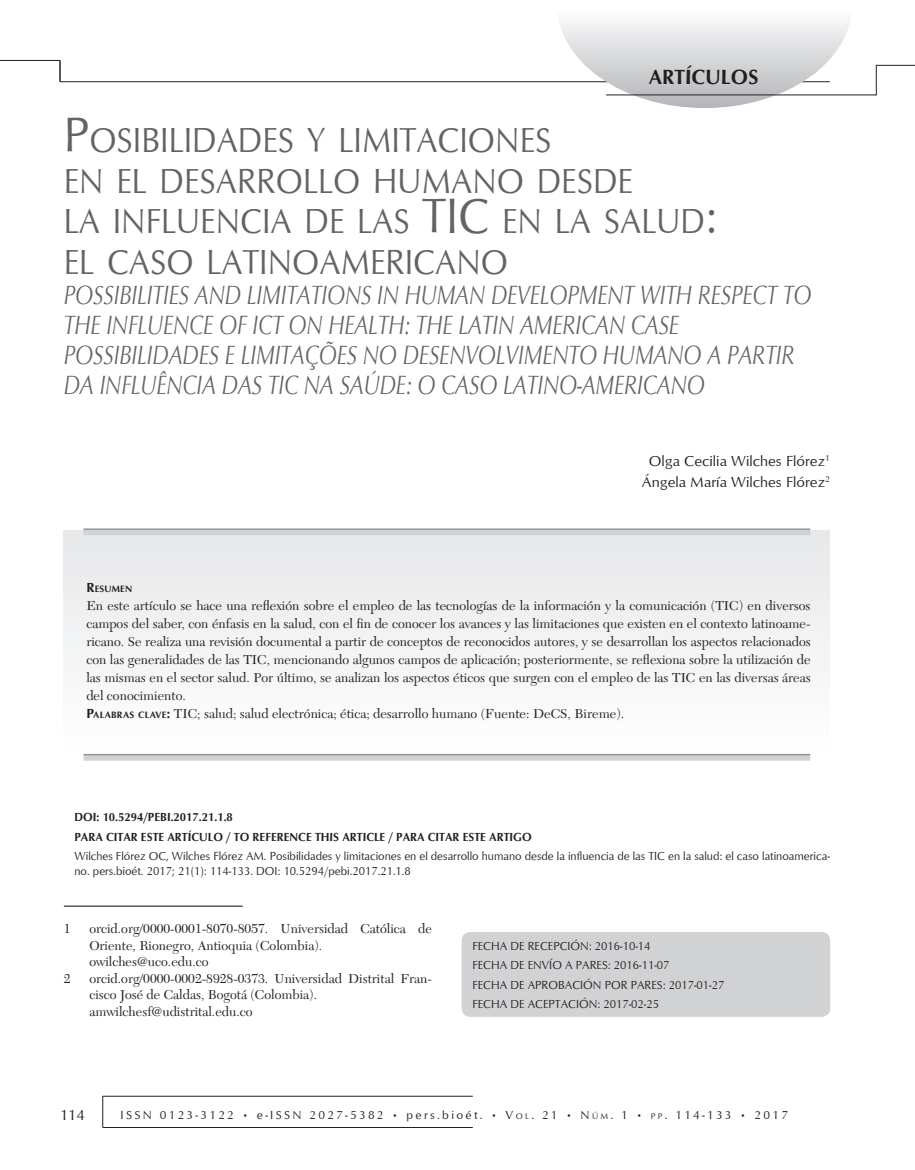
<style>
.page{position:relative;width:915px;height:1170px;background:#fff}
.page>*{position:absolute;margin:0;border:0;box-sizing:border-box;transform-origin:0 0}
.t1{font:35.7px/40.5px "Optimum";color:#636366;scale:.9 1}
.t2{font:italic 27px/30px "Optimum";color:#636366;scale:.8 1}
.t3{font:700 21px "Optimum";color:#231f20}
.t4{font:15px/21px "Optimum";color:#231f20;text-align:center}
.t5{font:13.5px/18px "New Caledonia";color:#231f20}
.t6{font:12px/19.2px "Optimum";color:#231f20;scale:.95 1}
.t7{font:700 12px/19.2px "Optimum";color:#231f20;scale:.95 1}
.t8{font:12px "Optimum";letter-spacing:.19em;color:#231f20}
.t9{font:700 9.45px "Optimum";color:#231f20}
.s1{font-size:51px}
.s2{font-size:13.5px}
.s3{font-family:"Optimum";font-weight:700;font-size:9.45px}
.s4{font-family:"Optimum";font-weight:700}
.s5{font-size:8.4px}
.s6{font-style:inherit}
</style>
<div class="page">
<hr style="left:0;top:60px;width:60px;height:1px;background:#231f20">
<hr style="left:59px;top:60px;width:2px;height:22px;background:#231f20">
<hr style="left:60px;top:81px;width:769px;height:1px;background:#231f20">
<hr style="left:102px;top:1095px;width:370px;height:1px;background:#231f20">
<hr style="left:102px;top:1127px;width:370px;height:1px;background:#231f20">
<hr style="left:102px;top:1096px;width:1px;height:30px;background:#231f20">
<div style="left:64px;top:530px;width:765px;height:225px;background:#f2f3f4"></div>
<div style="left:461px;top:932px;width:368px;height:84px;background:#d1d2d4;border-radius:9px"></div>
<div style="left:83px;top:529px;width:726px;height:6px;background:#d1d2d4"></div>
<hr style="left:83px;top:528px;width:726px;height:2px;background:#939598">
<svg style="left:83px;top:755px;width:726px;height:5px;background:#cbcdcf"></svg>
<hr style="left:83px;top:753px;width:726px;height:2px;background:#939598">
<svg style="left:557px;top:21px;width:294px;height:87px"></svg>
<hr style="left:875px;top:65px;width:1px;height:30px;background:#231f20">
<hr style="left:875px;top:65px;width:39px;height:1px;background:#231f20">
<hr style="left:606px;top:94px;width:270px;height:1px;background:#231f20">
<hr style="left:64px;top:905px;width:178px;height:1px;background:#231f20">
<h3 class="t3" style="left:648px;top:65px;width:111px">ARTÍCULOS</h3>
<h1 class="t1" style="left:64px;top:119px;width:726px"><span class="s1">P</span>OSIBILIDADES Y LIMITACIONES<br>EN EL DESARROLLO HUMANO DESDE<br>LA INFLUENCIA DE LAS <span class="s1">TIC</span> EN LA SALUD<span class="s1">:<br></span>EL CASO LATINOAMERICANO</h1>
<p class="t2" style="left:64px;top:279px;width:935px">POSSIBILITIES AND LIMITATIONS IN HUMAN DEVELOPMENT WITH RESPECT TO THE INFLUENCE OF ICT ON HEALTH: THE LATIN AMERICAN CASE POSSIBILIDADES E LIMITAÇÕES NO DESENVOLVIMENTO HUMANO A PARTIR DA INFLUÊNCIA DAS TIC NA SAÚDE: O CASO LATINO-AMERICANO</p>
<p class="t4" style="left:641px;top:450px;width:189px">Olga Cecilia Wilches Flórez<sup>1<br></sup>Ángela María Wilches Flórez<sup>2</sup></p>
<p class="t9" style="left:86px;top:583px;width:47px"><span class="s2">R</span>ESUMEN</p>
<p class="t5" style="left:86px;top:596px;width:725px;text-align:justify">En este artículo se hace una reflexión sobre el empleo de las tecnologías de la información y la comunicación (TIC) en diversos campos del saber, con énfasis en la salud, con el fin de conocer los avances y las limitaciones que existen en el contexto latinoame&shy;ricano. Se realiza una revisión documental a partir de conceptos de reconocidos autores, y se desarrollan los aspectos relacionados con las generalidades de las TIC, mencionando algunos campos de aplicación; posteriormente, se reflexiona sobre la utilización de las mismas en el sector salud. Por último, se analizan los aspectos éticos que surgen con el empleo de las TIC en las diversas áreas del conocimiento.</p>
<p class="t9" style="left:86px;top:709px;width:14px"><span class="s2">P</span>ALA</p>
<p class="t9" style="left:111px;top:709px;width:13px">BRAS</p>
<p class="t5" style="left:138px;top:704px;width:487px"><span class="s3">CLAVE</span><span class="s4">:</span> TIC; salud; salud electrónica; ética; desarrollo humano (Fuente: DeCS, Bireme).</p>
<p class="t7" style="left:74px;top:807px;width:482px">DOI: 10.5294/PEBI.2017.21.1.8<br>PARA CITAR ESTE ARTÍCULO / TO REFERENCE THIS ARTICLE / PARA CITAR ESTE ARTIGO</p>
<p class="t6" style="left:74px;top:847px;width:796px;line-height:15px">Wilches Flórez OC, Wilches Flórez AM. Posibilidades y limitaciones en el desarrollo humano desde la influencia de las TIC en la salud: el caso latinoamerica&shy;no. pers.bioét. 2017; 21(1): 114-133. DOI: 10.5294/pebi.2017.21.1.8</p>
<p class="t5" style="left:64px;top:920px;width:8px">1</p>
<p class="t5" style="left:89px;top:920px;width:344px;line-height:16.5px">orcid.org/0000-0001-8070-8057. Universidad Católica de<br>Oriente, Rionegro, Antioquia (Colombia). owilches@uco.edu.co</p>
<p class="t5" style="left:64px;top:969px;width:8px">2</p>
<p class="t5" style="left:89px;top:970px;width:344px;line-height:16.5px">orcid.org/0000-0002-8928-0373. Universidad Distrital Fran&shy;cisco José de Caldas, Bogotá (Colombia). amwilchesf@udistrital.edu.co</p>
<p class="t6" style="left:472px;top:936px;width:267px">FECHA DE RECEPCIÓN: 2016-10-14<br>FECHA DE ENVÍO A PARES: 2016-11-07<br>FECHA DE APROBACIÓN POR PARES: 2017-01-27<br>FECHA DE ACEPTACIÓN: 2017-02-25</p>
<p class="t4" style="left:60px;top:1103px;width:26px">114</p>
<p class="t8" style="left:121px;top:1106px;width:668px">ISSN 0123-3122 • e-ISSN 2027-5382 • pers.bioét. • V<span class="s5">OL</span>. 21 • N<span class="s5">ÚM</span><span class="s6">.</span> 1 • <span class="s5">PP</span>. 114-133 • 2017</p>
</div>
